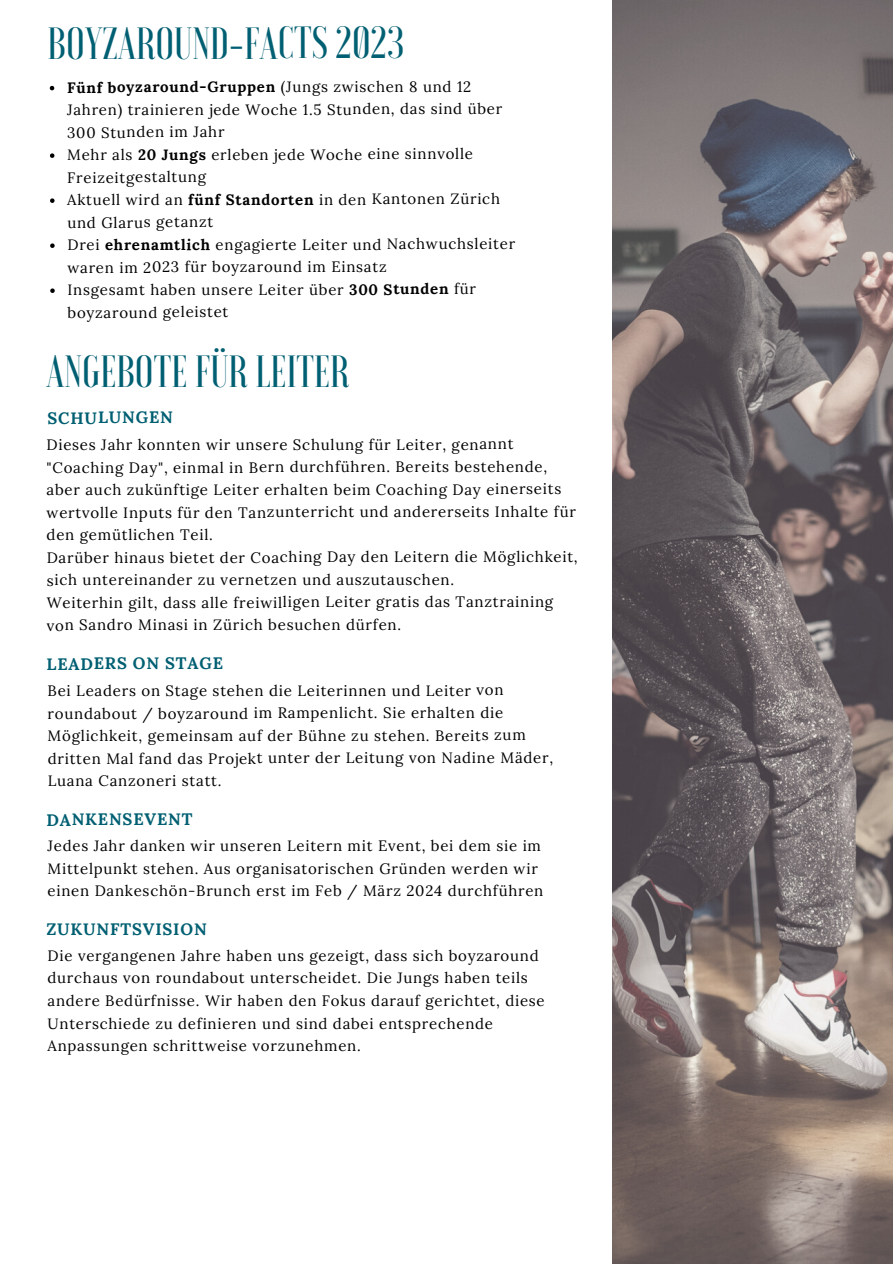
<style>
.page{position:relative;width:893px;height:1264px;background:#fff}
.page>*{position:absolute;margin:0;border:0;box-sizing:border-box;transform-origin:0 0}
.t1{font:500 45px "Voga";color:#005f72}
.t2{font:700 16.5px "Lora";letter-spacing:.045em;color:#005f72}
.t3{font:15px/22.5px "Lora";letter-spacing:.045em;color:#000}
.s1{font-weight:700}
</style>
<div class="page">
<img style="left:612px;top:0;width:280px;height:1263px">
<svg style="left:50px;top:86px;width:4px;height:4px"></svg>
<svg style="left:50px;top:153px;width:4px;height:5px"></svg>
<svg style="left:50px;top:198px;width:5px;height:5px"></svg>
<svg style="left:50px;top:243px;width:5px;height:5px"></svg>
<svg style="left:50px;top:288px;width:5px;height:5px"></svg>
<h1 class="t1" style="left:47px;top:21px;width:358px">BOYZAROUND-FACTS 2023</h1>
<p class="t3" style="left:67px;top:76px;width:436px"><span class="s1">Fünf boyzaround-Gruppen</span> (Jungs zwischen 8 und 12<br>Jahren) trainieren jede Woche 1.5 Stunden, das sind über<br>300 Stunden im Jahr</p>
<p class="t3" style="left:67px;top:143px;width:407px;line-height:23px">Mehr als <span class="s1">20 Jungs</span> erleben jede Woche eine sinnvolle<br>Freizeitgestaltung</p>
<p class="t3" style="left:67px;top:187px;width:434px;line-height:23px">Aktuell wird an <span class="s1">fünf Standorten</span> in den Kantonen Zürich und Glarus getanzt</p>
<p class="t3" style="left:67px;top:233px;width:449px">Drei <span class="s1">ehrenamtlich</span> engagierte Leiter und Nachwuchsleiter waren im 2023 für boyzaround im Einsatz</p>
<p class="t3" style="left:67px;top:278px;width:410px">Insgesamt haben unsere Leiter über <span class="s1">300 Stunden</span> für boyzaround geleistet</p>
<p class="t1" style="left:46px;top:349px;width:304px">ANGEBOTE FÜR LEITER</p>
<p class="t2" style="left:48px;top:407px;width:127px">SCHULUNGEN</p>
<h1 class="t3" style="left:46px;top:433px;width:531px">Dieses Jahr konnten wir unsere Schulung für Leiter, genannt "Coaching Day", einmal in Bern durchführen. Bereits bestehende, aber auch zukünftige Leiter erhalten beim Coaching Day einerseits wertvolle Inputs für den Tanzunterricht und andererseits Inhalte für den gemütlichen Teil.</h1>
<h2 class="t3" style="left:47px;top:545px;width:532px">Darüber hinaus bietet der Coaching Day den Leitern die Möglichkeit, sich untereinander zu vernetzen und auszutauschen.</h2>
<p class="t3" style="left:47px;top:590px;width:508px">Weiterhin gilt, dass alle freiwilligen Leiter gratis das Tanztraining von Sandro Minasi in Zürich besuchen dürfen.</p>
<p class="t2" style="left:46px;top:652px;width:178px">LEADERS ON STAGE</p>
<h2 class="t3" style="left:48px;top:679px;width:507px">Bei Leaders on Stage stehen die Leiterinnen und Leiter von roundabout / boyzaround im Rampenlicht. Sie erhalten die Möglichkeit, gemeinsam auf der Bühne zu stehen. Bereits zum dritten Mal fand das Projekt unter der Leitung von Nadine Mäder, Luana Canzoneri statt.</h2>
<h2 class="t2" style="left:46px;top:808px;width:148px">DANKENSEVENT</h2>
<p class="t3" style="left:48px;top:834px;width:497px">Jedes Jahr danken wir unseren Leitern mit Event, bei dem sie im<br>Mittelpunkt stehen. Aus organisatorischen Gründen werden wir einen Dankeschön-Brunch erst im Feb / März 2024 durchführen</p>
<p class="t2" style="left:46px;top:918px;width:162px">ZUKUNFTSVISION</p>
<h2 class="t3" style="left:48px;top:944px;width:498px">Die vergangenen Jahre haben uns gezeigt, dass sich boyzaround durchaus von roundabout unterscheidet. Die Jungs haben teils andere Bedürfnisse. Wir haben den Fokus darauf gerichtet, diese Unterschiede zu definieren und sind dabei entsprechende Anpassungen schrittweise vorzunehmen.</h2>
</div>
